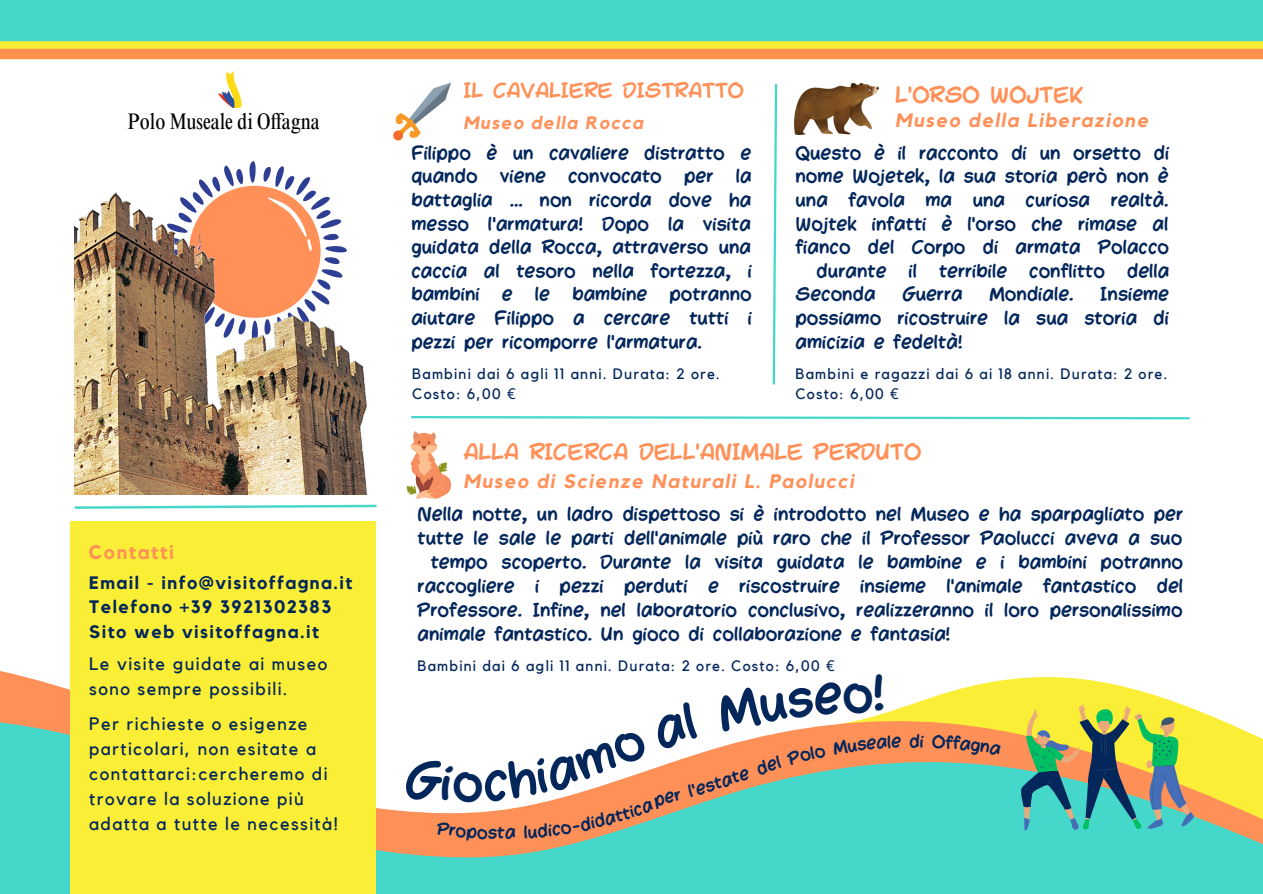
<style>
.page{position:relative;width:1263px;height:894px;background:#fff}
.page>*{position:absolute;margin:0;border:0;box-sizing:border-box;transform-origin:0 0}
.t1{font:46.65px "Mulled Wine Season";color:#03265b}
.t2{font:condensed 22.5px "Times NRMT Pro";color:#000}
.t3{font:21px "Mulled Wine Season";color:#ff9058}
.t4{font:italic 700 19.5px "Kollektif";letter-spacing:.08em;color:#ff9058}
.t5{font:19.5px "Mulled Wine Season";color:#ff9058}
.t6{font:700 19.5px "Kollektif";letter-spacing:.075em;color:#ff9058}
.t7{font:18px/25px "Kollektif";letter-spacing:.08em;color:#03265b}
.t8{font:700 18px "Kollektif";letter-spacing:.08em;color:#03265b}
.t9{font:italic 700 18px "Kollektif";letter-spacing:.08em;color:#ff9058}
.t10{font:17.55px/23.5px "Mulled Wine Season";color:#03265b;text-align:justify}
.t11{font:16.35px "Mulled Wine Season";color:#03265b}
.t12{font:15px/20.2px "Kollektif";letter-spacing:.08em;color:#03265b}
.s1{font-family:"Noto Sans"}
</style>
<div class="page">
<svg style="left:0;top:671px;width:70px;height:42px;fill:#ff9058"></svg>
<svg style="left:0;top:713px;width:70px;height:180px;fill:#44d7ca"></svg>
<svg style="left:901px;top:677px;width:310px;height:39px;fill:#faef36"></svg>
<svg style="left:901px;top:716px;width:362px;height:41px;fill:#faef36"></svg>
<svg style="left:376px;top:757px;width:887px;height:136px;fill:#44d7ca"></svg>
<div style="left:0;top:49px;width:1263px;height:10px;background:#ff914d"></div>
<svg style="left:0;top:41px;width:1263px;height:8px;fill:#faef36"></svg>
<div style="left:0;top:0;width:1263px;height:41px;background:#44d7ca"></div>
<svg style="left:74px;top:504px;width:303px;height:5px"></svg>
<svg style="left:199px;top:161px;width:117px;height:31px"></svg>
<img style="left:75px;top:192px;width:293px;height:302px">
<svg style="left:411px;top:416px;width:779px;height:4px"></svg>
<svg style="left:772px;top:83px;width:6px;height:302px"></svg>
<svg style="left:1020px;top:702px;width:175px;height:128px"></svg>
<div style="left:70px;top:521px;width:306px;height:372px;background:#faef36"></div>
<img style="left:219px;top:71px;width:23px;height:36px">
<svg style="left:393px;top:82px;width:58px;height:59px"></svg>
<img style="left:794px;top:83px;width:85px;height:52px">
<svg style="left:407px;top:431px;width:44px;height:68px"></svg>
<svg style="left:404px;top:707px;width:497px;height:134px"></svg>
<svg style="left:920px;top:735px;width:4px;height:12px"></svg>
<svg style="left:932px;top:734px;width:69px;height:21px"></svg>
<p class="t5" style="left:463px;top:78px;width:282px">IL CAVALIERE DISTRATTO</p>
<p class="t2" style="left:127px;top:113px;width:194px">Polo Museale di Offagna</p>
<p class="t9" style="left:463px;top:114px;width:181px">Museo della Rocca</p>
<p class="t10" style="left:411px;top:141px;width:341px">Filippo è un cavaliere distratto e quando</p>
<p class="t10" style="left:411px;top:165px;width:342px;text-indent:324px">la battaglia ... non ricorda dove ha messo l'armatura! Dopo la visita guidata della Rocca, attraverso una caccia al tesoro nella fortezza, i bambini</p>
<p class="t10" style="left:500px;top:165px;width:48px">viene</p>
<p class="t10" style="left:568px;top:165px;width:95px">convocato</p>
<p class="t10" style="left:684px;top:165px;width:31px">per</p>
<p class="t10" style="left:502px;top:283px;width:12px">e</p>
<p class="t10" style="left:535px;top:283px;width:17px">le</p>
<p class="t10" style="left:572px;top:283px;width:76px">bambine</p>
<p class="t10" style="left:411px;top:283px;width:342px;text-indent:258px">potranno aiutare Filippo a cercare tutti i pezzi per ricomporre l'armatura.</p>
<p class="t12" style="left:412px;top:364px;width:309px">Bambini dai 6 agli 11 anni. Durata: 2 ore.<br>Costo: 6,00 <span class="s1">€</span></p>
<p class="t3" style="left:895px;top:81px;width:190px">L'ORSO WOJTEK</p>
<p class="t4" style="left:895px;top:111px;width:255px">Museo della Liberazione</p>
<p class="t10" style="left:795px;top:141px;width:375px">Questo è il racconto di un orsetto di</p>
<p class="t10" style="left:795px;top:165px;width:375px">nome Wojetek, la sua storia però non è</p>
<p class="t10" style="left:795px;top:189px;width:374px">una favola ma una curiosa realtà.</p>
<p class="t10" style="left:795px;top:212px;width:374px">Wojtek infatti è l'orso che rimase al</p>
<p class="t10" style="left:795px;top:236px;width:375px">fianco del Corpo di armata Polacco</p>
<p class="t10" style="left:817px;top:260px;width:71px">durante</p>
<p class="t10" style="left:908px;top:260px;width:10px">il</p>
<p class="t10" style="left:939px;top:260px;width:70px">terribile</p>
<p class="t10" style="left:1029px;top:260px;width:77px">conflitto</p>
<p class="t10" style="left:1127px;top:260px;width:44px">della</p>
<p class="t10" style="left:795px;top:283px;width:82px">Seconda</p>
<p class="t10" style="left:902px;top:283px;width:62px">Guerra</p>
<p class="t10" style="left:989px;top:283px;width:85px">Mondiale.</p>
<p class="t10" style="left:795px;top:283px;width:375px;text-indent:305px">Insieme possiamo ricostruire la sua storia di amicizia e fedeltà!</p>
<p class="t12" style="left:795px;top:364px;width:373px">Bambini e ragazzi dai 6 ai 18 anni. Durata: 2 ore.</p>
<p class="t12" style="left:795px;top:384px;width:105px">Costo: 6,00 <span class="s1">€</span></p>
<p class="t3" style="left:463px;top:437px;width:459px">ALLA RICERCA DELL'ANIMALE PERDUTO</p>
<p class="t6" style="left:89px;top:543px;width:87px">Contatti</p>
<p class="t8" style="left:89px;top:573px;width:265px">Email - info@visitoffagna.it</p>
<p class="t8" style="left:89px;top:598px;width:243px">Telefono +39 3921302383</p>
<p class="t8" style="left:89px;top:623px;width:231px">Sito web visitoffagna.it</p>
<p class="t7" style="left:89px;top:651px;width:239px">Le visite guidate ai museo sono sempre possibili.</p>
<p class="t7" style="left:89px;top:711px;width:250px">Per richieste o esigenze particolari, non esitate a contattarci:cercheremo di trovare la soluzione più adatta a tutte le necessità!</p>
<p class="t4" style="left:463px;top:472px;width:392px">Museo di Scienze Naturali L. Paolucci</p>
<p class="t10" style="left:418px;top:502px;width:767px">Nella notte, un ladro dispettoso si è introdotto nel Museo e ha sparpagliato per</p>
<p class="t10" style="left:418px;top:527px;width:766px">tutte le sale le parti dell'animale più raro che il Professor Paolucci aveva a suo</p>
<p class="t10" style="left:431px;top:551px;width:754px">tempo scoperto. Durante la visita guidata le bambine e i bambini potranno</p>
<p class="t10" style="left:418px;top:575px;width:767px">raccogliere i pezzi perduti e riscostruire insieme l'animale fantastico del</p>
<p class="t10" style="left:418px;top:599px;width:767px">Professore. Infine, nel laboratorio conclusivo, realizzeranno il loro personalissimo</p>
<p class="t10" style="left:418px;top:623px;width:534px">animale fantastico. Un gioco di collaborazione e fantasia!</p>
<p class="t12" style="left:418px;top:655px;width:419px">Bambini dai 6 agli 11 anni. Durata: 2 ore. Costo: 6,00 <span class="s1">€</span></p>
<p class="t1" style="left:452px;top:752px;width:33px">o</p>
<p class="t11" style="left:497px;top:821px;width:9px">t</p>
<p class="t11" style="left:909px;top:730px;width:12px">d</p>
</div>
